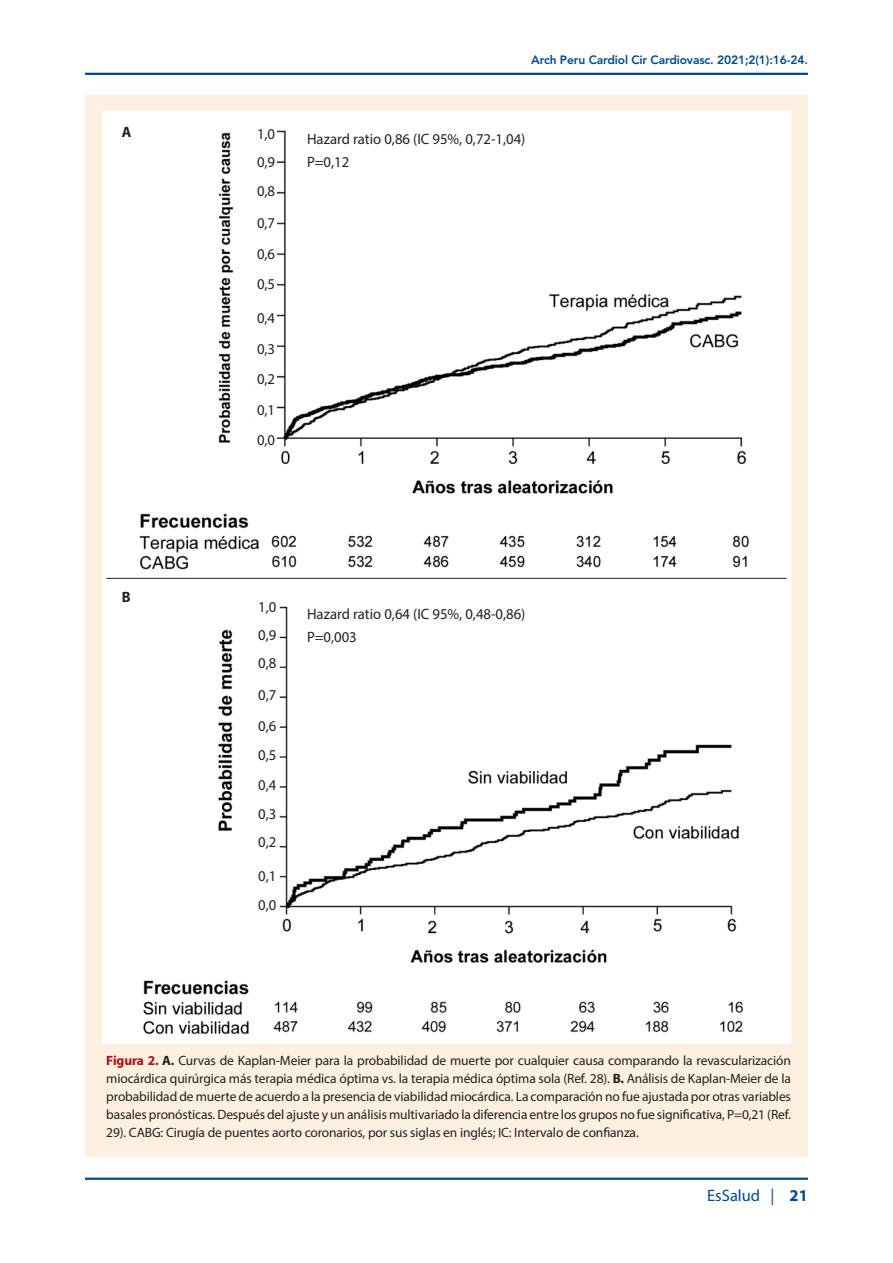
<style>
.page{position:relative;width:893px;height:1263px;background:#fff}
.page>*{position:absolute;margin:0;border:0;box-sizing:border-box;transform-origin:0 0}
.t1{font:16.5px "Myriad Pro";color:#01498e}
.Texto_bibliografia{font:15px "Myriad Pro";color:#231f20}
.Texto_bibliografia-2{font:700 15px "Myriad Pro";color:#231f20}
.TEXTO_DE_FIGURA{font:13.5px/18px "Myriad Pro";letter-spacing:-.01em;color:#231f20;text-align:justify}
.t2{font:800 12px "Avenir LT Std";letter-spacing:-.01em;color:#01498e}
.s1{font-weight:700;color:#b00d15}
.s2{font-weight:700}
</style>
<div class="page">
<hr style="left:85px;top:73px;width:723px;height:2px;background:#01498e">
<hr style="left:85px;top:1177px;width:723px;height:3px;background:#01498e">
<div style="left:85px;top:96px;width:723px;height:1061px;background:#fdf0e1"></div>
<div style="left:106px;top:115px;width:681px;height:924px;background:#fff"></div>
<img style="left:130px;top:130px;width:625px;height:904px">
<div style="left:102px;top:111px;width:689px;height:933px;border:9px solid #fff"></div>
<hr style="left:106px;top:578px;width:681px;height:1px;background:#231f20">
<p class="Texto_bibliografia-2" style="left:122px;top:123px;width:11px">A</p>
<p class="Texto_bibliografia-2" style="left:122px;top:587px;width:10px">B</p>
<p class="t2" style="left:531px;top:53px;width:278px">Arch Peru Cardiol Cir Cardiovasc. 2021;2(1):16-24.</p>
<p class="Texto_bibliografia" style="left:257px;top:125px;width:20px">1,0</p>
<p class="Texto_bibliografia" style="left:307px;top:130px;width:220px">Hazard ratio 0,86 (IC 95%, 0,72-1,04)</p>
<p class="Texto_bibliografia" style="left:307px;top:153px;width:44px">P=0,12</p>
<p class="Texto_bibliografia" style="left:257px;top:153px;width:20px">0,9</p>
<p class="Texto_bibliografia" style="left:257px;top:182px;width:20px">0,8</p>
<p class="Texto_bibliografia" style="left:257px;top:214px;width:20px">0,7</p>
<p class="Texto_bibliografia" style="left:257px;top:245px;width:20px">0,6</p>
<p class="Texto_bibliografia" style="left:257px;top:274px;width:20px">0,5</p>
<p class="Texto_bibliografia" style="left:257px;top:309px;width:20px">0,4</p>
<p class="Texto_bibliografia" style="left:257px;top:339px;width:20px">0,3</p>
<p class="Texto_bibliografia" style="left:257px;top:370px;width:20px">0,2</p>
<p class="Texto_bibliografia" style="left:257px;top:400px;width:20px">0,1</p>
<p class="Texto_bibliografia" style="left:257px;top:431px;width:20px">0,0</p>
<p class="Texto_bibliografia" style="left:258px;top:597px;width:20px">1,0</p>
<p class="Texto_bibliografia" style="left:258px;top:625px;width:20px">0,9</p>
<p class="Texto_bibliografia" style="left:258px;top:653px;width:20px">0,8</p>
<p class="Texto_bibliografia" style="left:258px;top:686px;width:20px">0,7</p>
<p class="Texto_bibliografia" style="left:258px;top:716px;width:20px">0,6</p>
<p class="Texto_bibliografia" style="left:258px;top:745px;width:20px">0,5</p>
<p class="Texto_bibliografia" style="left:258px;top:775px;width:20px">0,4</p>
<p class="Texto_bibliografia" style="left:258px;top:805px;width:20px">0,3</p>
<p class="Texto_bibliografia" style="left:258px;top:833px;width:20px">0,2</p>
<p class="Texto_bibliografia" style="left:258px;top:866px;width:20px">0,1</p>
<p class="Texto_bibliografia" style="left:258px;top:896px;width:20px">0,0</p>
<p class="Texto_bibliografia" style="left:307px;top:604px;width:220px">Hazard ratio 0,64 (IC 95%, 0,48-0,86)</p>
<p class="Texto_bibliografia" style="left:307px;top:628px;width:51px">P=0,003</p>
<p class="TEXTO_DE_FIGURA" style="left:106px;top:1051px;width:686px"><span class="s1">Figura 2.</span> <span class="s2">A.</span> Curvas de Kaplan-Meier para la probabilidad de muerte por cualquier causa comparando la revascularización miocárdica quirúrgica más terapia médica óptima vs. la terapia médica óptima sola (Ref. 28). <span class="s2">B.</span> Análisis de Kaplan-Meier de la probabilidad de muerte de acuerdo a la presencia de viabilidad miocárdica. La comparación no fue ajustada por otras variables basales pronósticas. Después del ajuste y un análisis multivariado la diferencia entre los grupos no fue significativa, P=0,21 (Ref.<br>29). CABG: Cirugía de puentes aorto coronarios, por sus siglas en inglés; IC: Intervalo de confianza.</p>
<p class="t1" style="left:707px;top:1185px;width:102px">EsSalud | <span class="s2">21</span></p>
</div>
